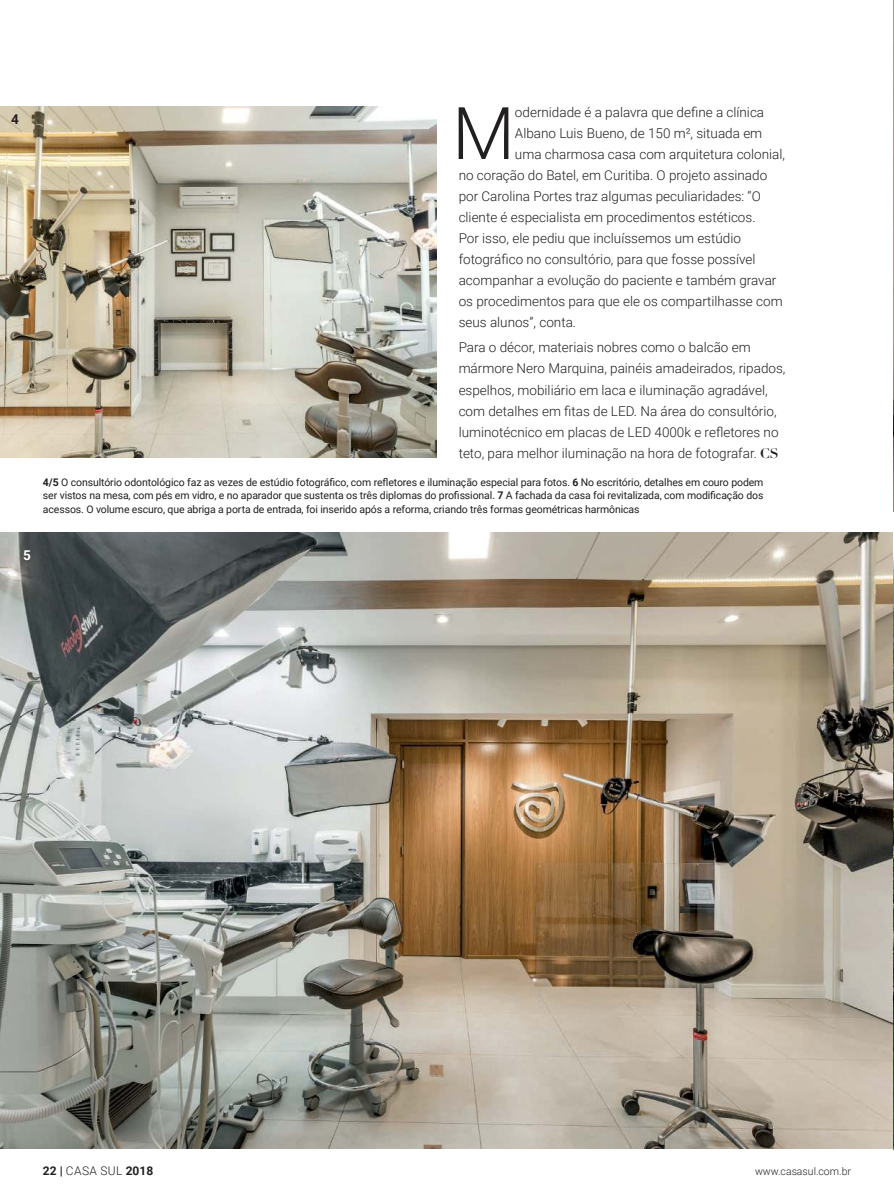
<style>
.page{position:relative;width:894px;height:1192px;background:#fff}
.page>*{position:absolute;margin:0;border:0;box-sizing:border-box;transform-origin:0 0}
.t1{font:300 72.6px "Roboto";color:#221f1f}
.t2{font:300 13.5px/21px "Roboto";color:#221f1f}
.t3{font:700 13.5px "Roboto";color:#221f1f}
.t4{font:700 13.5px "Roboto";color:#fff}
.t5{font:700 12px "Roboto";color:#221f1f}
.t6{font:10.5px/13.5px "Roboto";letter-spacing:-.01em;color:#221f1f;text-align:justify}
.t7{font:300 10.5px "Roboto";color:#221f1f}
.s1{font-family:"Didot";font-weight:700}
.s2{font-weight:700}
.s3{font-weight:300}
</style>
<div class="page">
<img style="left:0;top:532px;width:894px;height:616px">
<img style="left:0;top:107px;width:436px;height:351px">
<img style="left:893px;top:1px;width:1px;height:510px">
<p class="t3" style="left:11px;top:114px;width:9px">4</p>
<h1 class="t1" style="left:452px;top:104px;width:64px">M</h1>
<p class="t2" style="left:515px;top:101px;width:251px">odernidade é a palavra que define a clínica</p>
<p class="t2" style="left:515px;top:122px;width:249px">Albano Luis Bueno, de 150 m², situada em</p>
<p class="t2" style="left:515px;top:145px;width:272px">uma charmosa casa com arquitetura colonial,</p>
<p class="t2" style="left:459px;top:166px;width:310px">no coração do Batel, em Curitiba. O projeto assinado</p>
<p class="t2" style="left:459px;top:185px;width:304px">por Carolina Portes traz algumas peculiaridades: “O</p>
<p class="t2" style="left:459px;top:208px;width:298px">cliente é especialista em procedimentos estéticos.</p>
<p class="t2" style="left:459px;top:229px;width:284px">Por isso, ele pediu que incluíssemos um estúdio</p>
<p class="t2" style="left:459px;top:248px;width:298px">fotográfico no consultório, para que fosse possível</p>
<p class="t2" style="left:459px;top:271px;width:319px">acompanhar a evolução do paciente e também gravar</p>
<p class="t2" style="left:459px;top:292px;width:325px">os procedimentos para que ele os compartilhasse com</p>
<p class="t2" style="left:459px;top:311px;width:119px">seus alunos”, conta.</p>
<p class="t2" style="left:459px;top:338px;width:328px">Para o décor, materiais nobres como o balcão em mármore Nero Marquina, painéis amadeirados, ripados, espelhos, mobiliário em laca e iluminação agradável, com detalhes em fitas de LED. Na área do consultório, luminotécnico em placas de LED 4000k e refletores no teto, para melhor iluminação na hora de fotografar. <span class="s1">CS</span></p>
<p class="t6" style="left:43px;top:474px;width:722px"><span class="s2">4/5</span> O consultório odontológico faz as vezes de estúdio fotográfico, com refletores e iluminação especial para fotos. <span class="s2">6</span> No escritório, detalhes em couro podem ser vistos na mesa, com pés em vidro, e no aparador que sustenta os três diplomas do profissional. <span class="s2">7</span> A fachada da casa foi revitalizada, com modificação dos acessos. O volume escuro, que abriga a porta de entrada, foi inserido após a reforma, criando três formas geométricas harmônicas</p>
<p class="t4" style="left:23px;top:550px;width:9px">5</p>
<p class="t5" style="left:43px;top:1165px;width:112px">22 | <span class="s3">CASA SUL</span> 2018</p>
<p class="t7" style="left:755px;top:1166px;width:97px">www.casasul.com.br</p>
</div>
